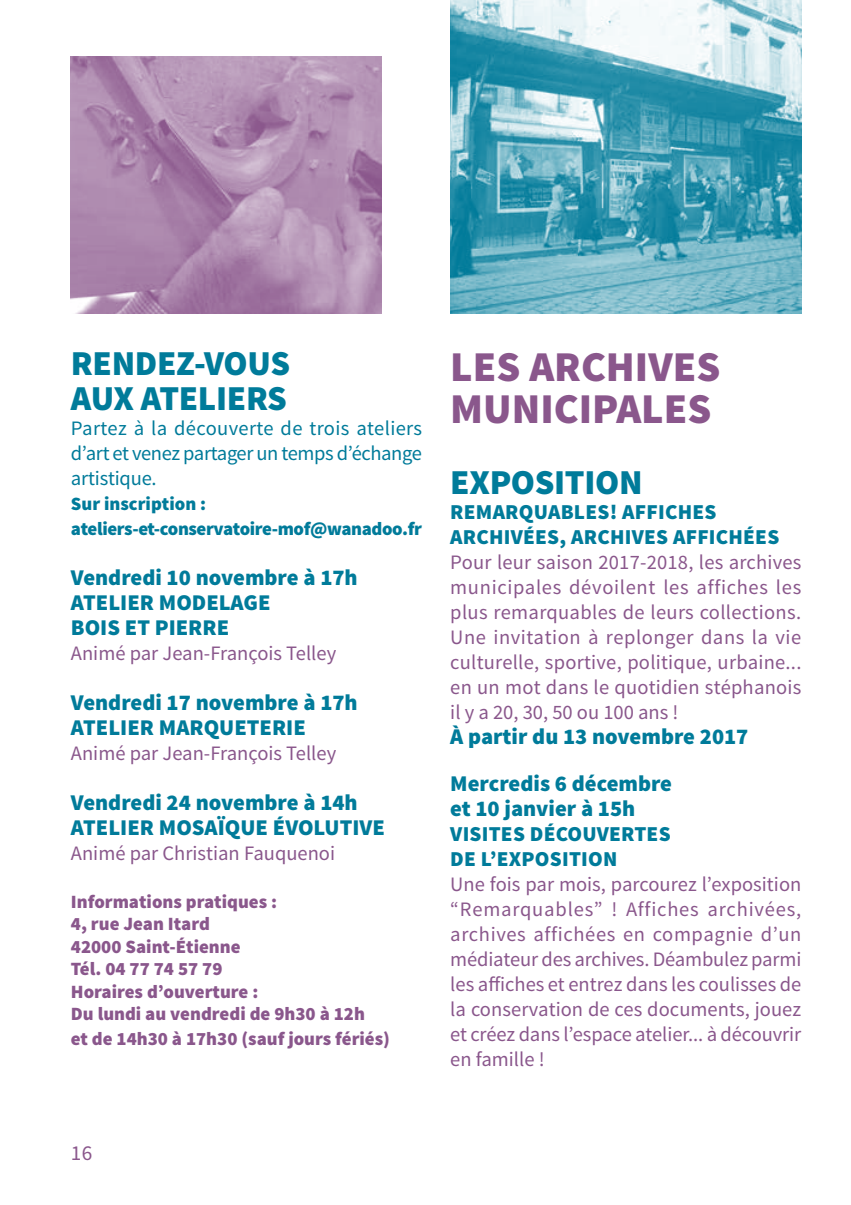
<style>
.page{position:relative;width:851px;height:1205px;background:#fff}
.page>*{position:absolute;margin:0;border:0;box-sizing:border-box;transform-origin:0 0}
.t1{font:900 42.5px/42.5px "Source Sans Pro";color:#8a578c}
.t2{font:900 35px/35px "Source Sans Pro";letter-spacing:-.01em;color:#007b9a}
.t3{font:900 22.5px/25px "Source Sans Pro";color:#007b9a}
.t4{font:900 21.25px/25px "Source Sans Pro";letter-spacing:.01em;color:#007b9a}
.t5{font:21.25px "Source Sans Pro";color:#8a578c}
.t6{font:20.5px/25px "Source Sans Pro";color:#8a578c;text-align:justify}
.t7{font:20.5px/25px "Source Sans Pro";letter-spacing:-.02em;color:#007b9a;text-align:justify}
.t8{font:900 18.75px/22.5px "Source Sans Pro";color:#8a578c}
.t9{font:900 18.75px/25px "Source Sans Pro";letter-spacing:-.02em;color:#007b9a}
</style>
<div class="page">
<img style="left:450px;top:0;width:351px;height:313px">
<img style="left:71px;top:57px;width:310px;height:256px">
<h2 class="t2" style="left:71px;top:348px;width:221px">RENDEZ-VOUS<br>AUX ATELIERS</h2>
<p class="t7" style="left:71px;top:416px;width:352px">Partez à la découverte de trois ateliers d’art et venez partager un temps d’échange artistique.</p>
<p class="t9" style="left:71px;top:492px;width:352px">Sur inscription : ateliers-et-conservatoire-mof@wanadoo.fr</p>
<p class="t3" style="left:71px;top:566px;width:288px">Vendredi 10 novembre à 17h<br>ATELIER MODELAGE<br>BOIS ET PIERRE</p>
<p class="t6" style="left:71px;top:641px;width:267px">Animé par Jean-François Telley</p>
<p class="t3" style="left:71px;top:691px;width:288px">Vendredi 17 novembre à 17h<br>ATELIER MARQUETERIE</p>
<p class="t6" style="left:71px;top:741px;width:267px">Animé par Jean-François Telley</p>
<p class="t3" style="left:71px;top:791px;width:315px">Vendredi 24 novembre à 14h<br>ATELIER MOSAÏQUE ÉVOLUTIVE</p>
<p class="t6" style="left:71px;top:841px;width:266px">Animé par Christian Fauquenoi</p>
<p class="t8" style="left:71px;top:891px;width:295px">Informations pratiques :<br>4, rue Jean Itard<br>42000 Saint-Étienne<br>Tél. 04 77 74 57 79<br>Horaires d’ouverture :<br>Du lundi au vendredi de 9h30 à 12h</p>
<p class="t8" style="left:71px;top:1029px;width:320px">et de 14h30 à 17h30 (sauf jours fériés)</p>
<h1 class="t1" style="left:450px;top:347px;width:271px">LES ARCHIVES<br>MUNICIPALES</h1>
<h2 class="t2" style="left:450px;top:466px;width:194px">EXPOSITION</h2>
<p class="t4" style="left:450px;top:500px;width:330px">REMARQUABLES! AFFICHES<br>ARCHIVÉES, ARCHIVES AFFICHÉES</p>
<p class="t6" style="left:450px;top:549px;width:352px">Pour leur saison 2017-2018, les archives municipales dévoilent les affiches les plus remarquables de leurs collections.<br>Une invitation à replonger dans la vie culturelle, sportive, politique, urbaine... en un mot dans le quotidien stéphanois il y a 20, 30, 50 ou 100 ans !</p>
<p class="t3" style="left:450px;top:713px;width:299px;line-height:47.5px">À partir du 13 novembre 2017<br>Mercredis 6 décembre</p>
<p class="t3" style="left:450px;top:797px;width:186px">et 10 janvier à 15h</p>
<p class="t4" style="left:450px;top:822px;width:222px">VISITES DÉCOUVERTES<br>DE L’EXPOSITION</p>
<p class="t6" style="left:450px;top:872px;width:352px">Une fois par mois, parcourez l’exposition “Remarquables” ! Affiches archivées, archives affichées en compagnie d’un médiateur des archives. Déambulez parmi les affiches et entrez dans les coulisses de la conservation de ces documents, jouez et créez dans l’espace atelier... à découvrir en famille !</p>
<p class="t5" style="left:71px;top:1140px;width:23px">16</p>
</div>
